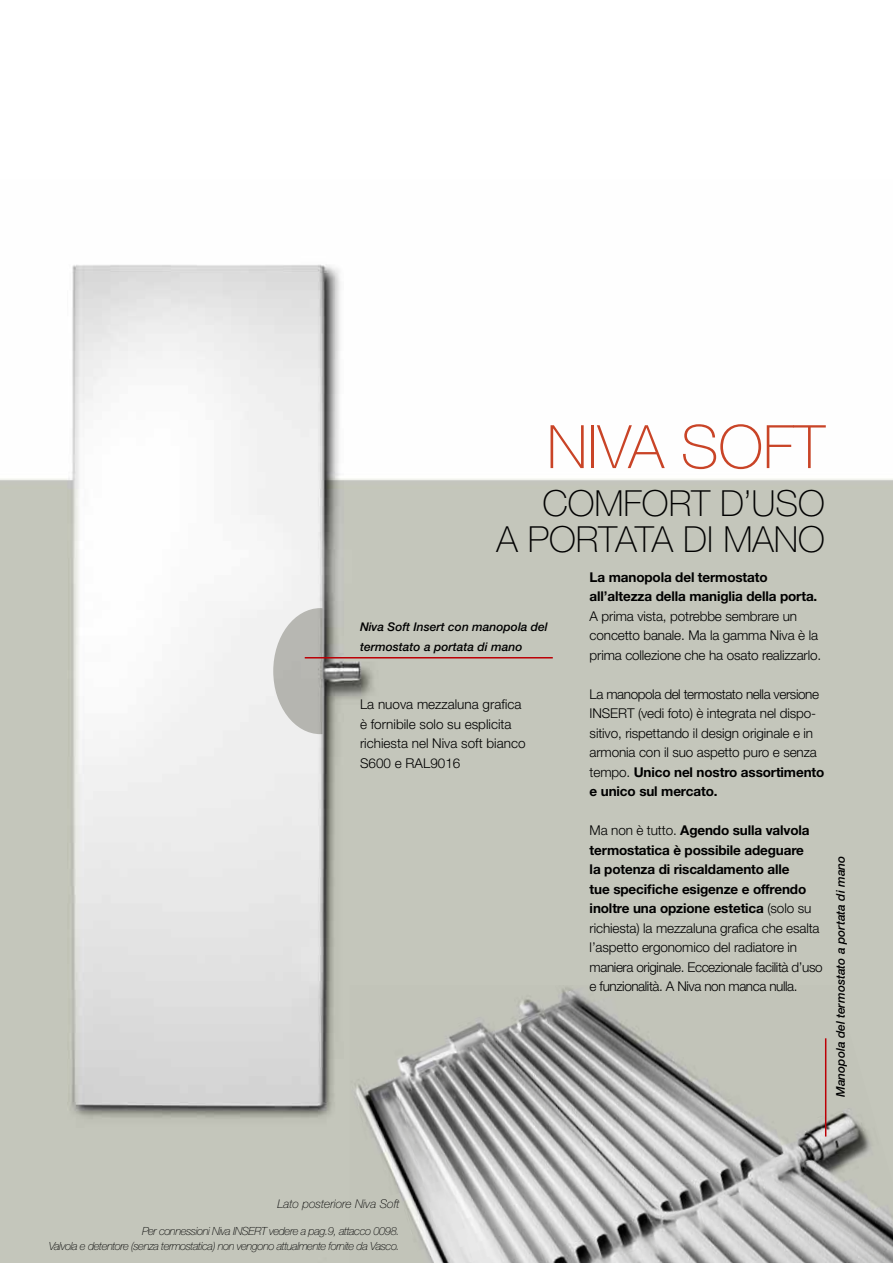
<style>
.page{position:relative;width:893px;height:1263px;background:#fff}
.page>*{position:absolute;margin:0;border:0;box-sizing:border-box;transform-origin:0 0}
.t1{font:100 60px "Helvetica Neue LT Std";color:#c94427}
.t2{font:100 36px/36px "Helvetica Neue LT Std";color:#000;text-align:right}
.t3{font:300 13.5px/19.5px "Helvetica Neue LT Std";letter-spacing:-.01em;color:#000}
.t4{font:300 13.5px/19.5px "Helvetica Neue LT Std";letter-spacing:-.03em;color:#000}
.t5{font:700 13.5px/19.5px "Helvetica Neue LT Std";letter-spacing:-.01em;color:#000}
.t6{font:italic 500 12px/19.5px "Helvetica Neue LT Std";color:#000}
.t7{font:italic 100 12px "Helvetica Neue LT Std";color:#000}
.t8{font:italic 100 11.25px/15px "Helvetica Neue LT Std";letter-spacing:-.04em;color:#000;text-align:right}
.s1{font-weight:700}
</style>
<div class="page">
<img style="left:0;top:264px;width:893px;height:999px">
<img style="left:350px;top:985px;width:543px;height:278px">
<hr style="left:825px;top:1038px;width:1px;height:98px;background:#bc0006">
<svg style="left:273px;top:608px;width:49px;height:126px;background:#c1c1bd"></svg>
<hr style="left:305px;top:657px;width:248px;height:1px;background:#bc0006">
<h1 class="t1" style="left:547px;top:412px;width:280px">NIVA SOFT</h1>
<h2 class="t2" style="left:497px;top:486px;width:330px">COMFORT D’USO<br>A PORTATA DI MANO</h2>
<p class="t5" style="left:590px;top:567px;width:229px">La manopola del termostato all’altezza della maniglia della porta.</p>
<p class="t3" style="left:590px;top:606px;width:233px">A prima vista, potrebbe sembrare un concetto banale. Ma la gamma Niva è la prima collezione che ha osato realizzarlo.</p>
<p class="t3" style="left:590px;top:684px;width:236px">La manopola del termostato nella versione INSERT (vedi foto) è integrata nel dispo&shy;sitivo, rispettando il design originale e in armonia con il suo aspetto puro e senza tempo. <span class="s1">Unico nel nostro assortimento e unico sul mercato.</span></p>
<p class="t4" style="left:590px;top:820px;width:235px">Ma non è tutto. <span class="s1">Agendo sulla valvola termostatica è possibile adeguare<br>la potenza di riscaldamento alle<br>tue specifiche esigenze e offrendo inoltre una opzione estetica</span> (solo su richiesta) la mezzaluna grafica che esalta l’aspetto ergonomico del radiatore in maniera originale. Eccezionale facilità d’uso e funzionalità. A Niva non manca nulla.</p>
<p class="t6" style="left:360px;top:617px;width:189px">Niva Soft Insert con manopola del termostato a portata di mano</p>
<p class="t3" style="left:360px;top:694px;width:167px">La nuova mezzaluna grafica è fornibile solo su esplicita richiesta nel Niva soft bianco<br>S600 e RAL9016</p>
<p class="t6" style="left:831px;top:1097px;width:243px;rotate:-90deg">Manopola del termostato a portata di mano</p>
<p class="t7" style="left:277px;top:1196px;width:124px">Lato posteriore Niva Soft</p>
<p class="t8" style="left:49px;top:1223px;width:352px">Per connessioni Niva INSERT vedere a pag.9, attacco 0098.<br>Valvola e detentore (senza termostatica) non vengono attualmente fornite da Vasco.</p>
</div>
